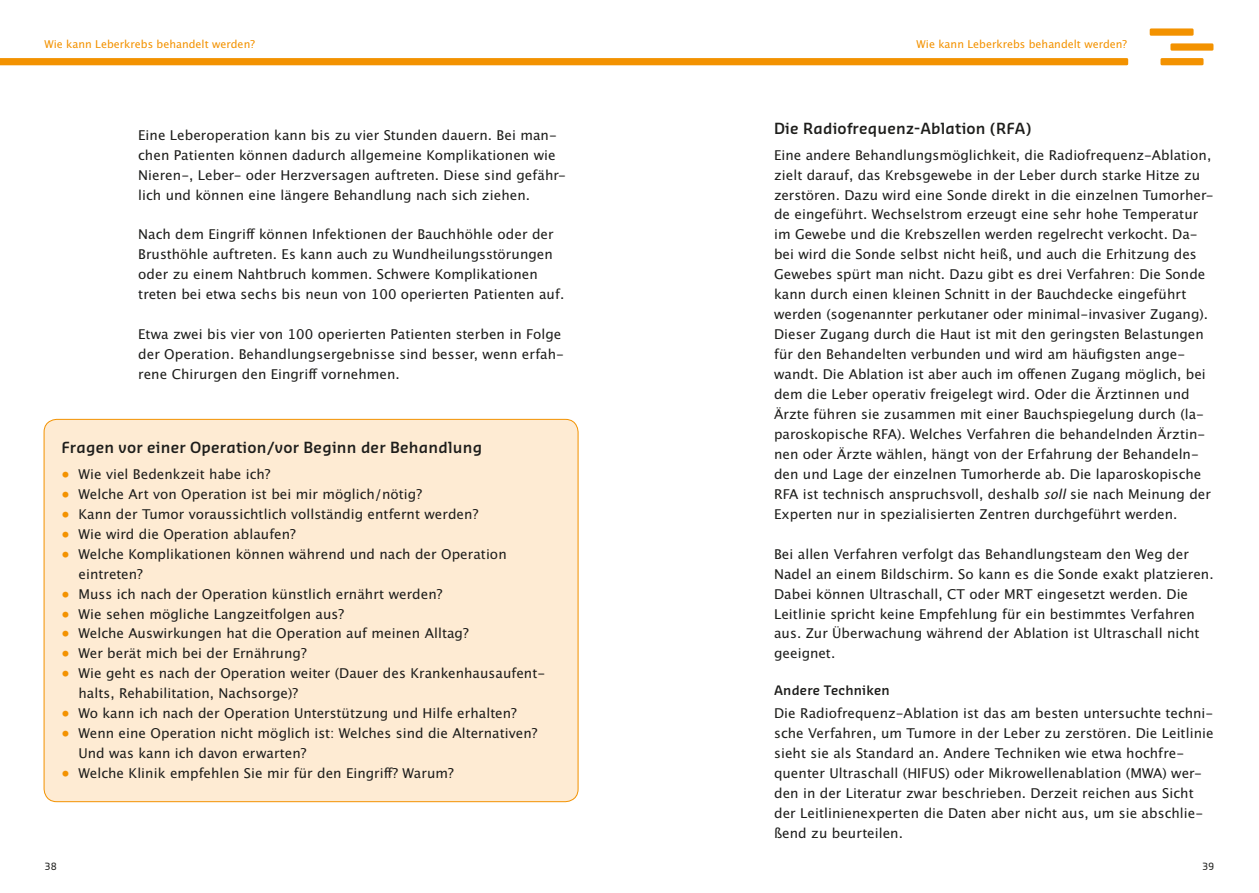
<style>
.page{position:relative;width:1259px;height:893px;background:#fff}
.page>*{position:absolute;margin:0;border:0;box-sizing:border-box;transform-origin:0 0}
.Infokasten_Headline{font:600 15px "Sansa Pro";letter-spacing:.015em;color:#1d1d1b}
.Headline_3__Ebene{font:600 15px "Sansa Pro";letter-spacing:.015em;color:#1d1d1b}
.Fliess{font:13.5px/20px "Lucida San Rom";letter-spacing:.005em;color:#1d1d1b}
.Headline_4__Ebene{font:600 12.75px "Sansa Pro";letter-spacing:.015em;color:#1d1d1b}
.t1{font:10.8px "Lucida San Rom";color:#f39200}
.t2{font:9.75px "Sansa Pro";color:#1d1d1b}
.s1{color:#f39200}
.s2{font-family:"Lucida San Rom Ita"}
</style>
<div class="page">
<div style="left:1149px;top:28px;width:44px;height:8px;background:#f39200"></div>
<div style="left:1170px;top:43px;width:43px;height:8px;background:#f39200"></div>
<div style="left:1160px;top:58px;width:43px;height:7px;background:#f39200"></div>
<svg style="left:0;top:58px;width:1128px;height:7px;background:#f39302"></svg>
<div style="left:44px;top:419px;width:534px;height:383px;background:#feebd3;border-radius:13px"></div>
<p class="t1" style="left:44px;top:37px;width:212px">Wie kann Leberkrebs behandelt werden?</p>
<p class="t1" style="left:916px;top:37px;width:212px">Wie kann Leberkrebs behandelt werden?</p>
<p class="Fliess" style="left:138px;top:125px;width:429px">Eine Leberoperation kann bis zu vier Stunden dauern. Bei man&shy;chen Patienten können dadurch allgemeine Komplikationen wie Nieren-, Leber- oder Herzversagen auftreten. Diese sind gefähr&shy;lich und können eine längere Behandlung nach sich ziehen.</p>
<p class="Fliess" style="left:138px;top:225px;width:427px">Nach dem Eingriff können Infektionen der Bauchhöhle oder der Brusthöhle auftreten. Es kann auch zu Wundheilungsstörungen oder zu einem Nahtbruch kommen. Schwere Komplikationen treten bei etwa sechs bis neun von 100 operierten Patienten auf.</p>
<p class="Fliess" style="left:138px;top:325px;width:427px">Etwa zwei bis vier von 100 operierten Patienten sterben in Folge der Operation. Behandlungsergebnisse sind besser, wenn erfah&shy;rene Chirurgen den Eingriff vornehmen.</p>
<p class="Infokasten_Headline" style="left:61px;top:437px;width:422px">Fragen vor einer Operation/vor Beginn der Behandlung</p>
<p class="Fliess" style="left:61px;top:464px;width:211px"><span class="s1">•</span> Wie viel Bedenkzeit habe ich?</p>
<p class="Fliess" style="left:61px;top:484px;width:362px"><span class="s1">•</span> Welche Art von Operation ist bei mir möglich/nötig?</p>
<p class="Fliess" style="left:61px;top:504px;width:418px"><span class="s1">•</span> Kann der Tumor voraussichtlich vollständig entfernt werden?</p>
<p class="Fliess" style="left:61px;top:524px;width:236px"><span class="s1">•</span> Wie wird die Operation ablaufen?</p>
<p class="Fliess" style="left:78px;top:544px;width:430px;text-indent:-17px"><span class="s1">•</span> Welche Komplikationen können während und nach der Operation eintreten?</p>
<p class="Fliess" style="left:61px;top:584px;width:382px"><span class="s1">•</span> Muss ich nach der Operation künstlich ernährt werden?</p>
<p class="Fliess" style="left:61px;top:604px;width:284px"><span class="s1">•</span> Wie sehen mögliche Langzeitfolgen aus?</p>
<p class="Fliess" style="left:61px;top:624px;width:409px"><span class="s1">•</span> Welche Auswirkungen hat die Operation auf meinen Alltag?</p>
<p class="Fliess" style="left:61px;top:644px;width:247px"><span class="s1">•</span> Wer berät mich bei der Ernährung?</p>
<p class="Fliess" style="left:78px;top:664px;width:468px;text-indent:-17px"><span class="s1">•</span> Wie geht es nach der Operation weiter (Dauer des Krankenhausaufent&shy;halts, Rehabilitation, Nachsorge)?</p>
<p class="Fliess" style="left:61px;top:704px;width:457px"><span class="s1">•</span> Wo kann ich nach der Operation Unterstützung und Hilfe erhalten?</p>
<p class="Fliess" style="left:78px;top:724px;width:460px;text-indent:-17px"><span class="s1">•</span> Wenn eine Operation nicht möglich ist: Welches sind die Alternativen?<br>Und was kann ich davon erwarten?</p>
<p class="Fliess" style="left:61px;top:764px;width:394px"><span class="s1">•</span> Welche Klinik empfehlen Sie mir für den Eingriff? Warum?</p>
<p class="Headline_3__Ebene" style="left:774px;top:118px;width:259px">Die Radiofrequenz-Ablation (RFA)</p>
<p class="Fliess" style="left:774px;top:145px;width:441px">Eine andere Behandlungsmöglichkeit, die Radiofrequenz-Ablation, zielt darauf, das Krebsgewebe in der Leber durch starke Hitze zu zerstören. Dazu wird eine Sonde direkt in die einzelnen Tumorher&shy;de eingeführt. Wechselstrom erzeugt eine sehr hohe Temperatur im Gewebe und die Krebszellen werden regelrecht verkocht. Da&shy;bei wird die Sonde selbst nicht heiß, und auch die Erhitzung des Gewebes spürt man nicht. Dazu gibt es drei Verfahren: Die Sonde kann durch einen kleinen Schnitt in der Bauchdecke eingeführt werden (sogenannter perkutaner oder minimal-invasiver Zugang).<br>Dieser Zugang durch die Haut ist mit den geringsten Belastungen für den Behandelten verbunden und wird am häufigsten ange&shy;wandt. Die Ablation ist aber auch im offenen Zugang möglich, bei dem die Leber operativ freigelegt wird. Oder die Ärztinnen und Ärzte führen sie zusammen mit einer Bauchspiegelung durch (la&shy;paroskopische RFA). Welches Verfahren die behandelnden Ärztin&shy;nen oder Ärzte wählen, hängt von der Erfahrung der Behandeln&shy;den und Lage der einzelnen Tumorherde ab. Die laparoskopische RFA ist technisch anspruchsvoll, deshalb <span class="s2">soll</span> sie nach Meinung der Experten nur in spezialisierten Zentren durchgeführt werden.</p>
<p class="Fliess" style="left:774px;top:544px;width:441px">Bei allen Verfahren verfolgt das Behandlungsteam den Weg der Nadel an einem Bildschirm. So kann es die Sonde exakt platzieren.<br>Dabei können Ultraschall, CT oder MRT eingesetzt werden. Die Leitlinie spricht keine Empfehlung für ein bestimmtes Verfahren aus. Zur Überwachung während der Ablation ist Ultraschall nicht geeignet.</p>
<p class="Headline_4__Ebene" style="left:774px;top:682px;width:117px">Andere Techniken</p>
<p class="Fliess" style="left:774px;top:704px;width:441px">Die Radiofrequenz-Ablation ist das am besten untersuchte techni&shy;sche Verfahren, um Tumore in der Leber zu zerstören. Die Leitlinie sieht sie als Standard an. Andere Techniken wie etwa hochfre&shy;quenter Ultraschall (HIFUS) oder Mikrowellenablation (MWA) wer&shy;den in der Literatur zwar beschrieben. Derzeit reichen aus Sicht der Leitlinienexperten die Daten aber nicht aus, um sie abschlie&shy;ßend zu beurteilen.</p>
<p class="t2" style="left:45px;top:860px;width:14px">38</p>
<p class="t2" style="left:1202px;top:860px;width:14px">39</p>
</div>
